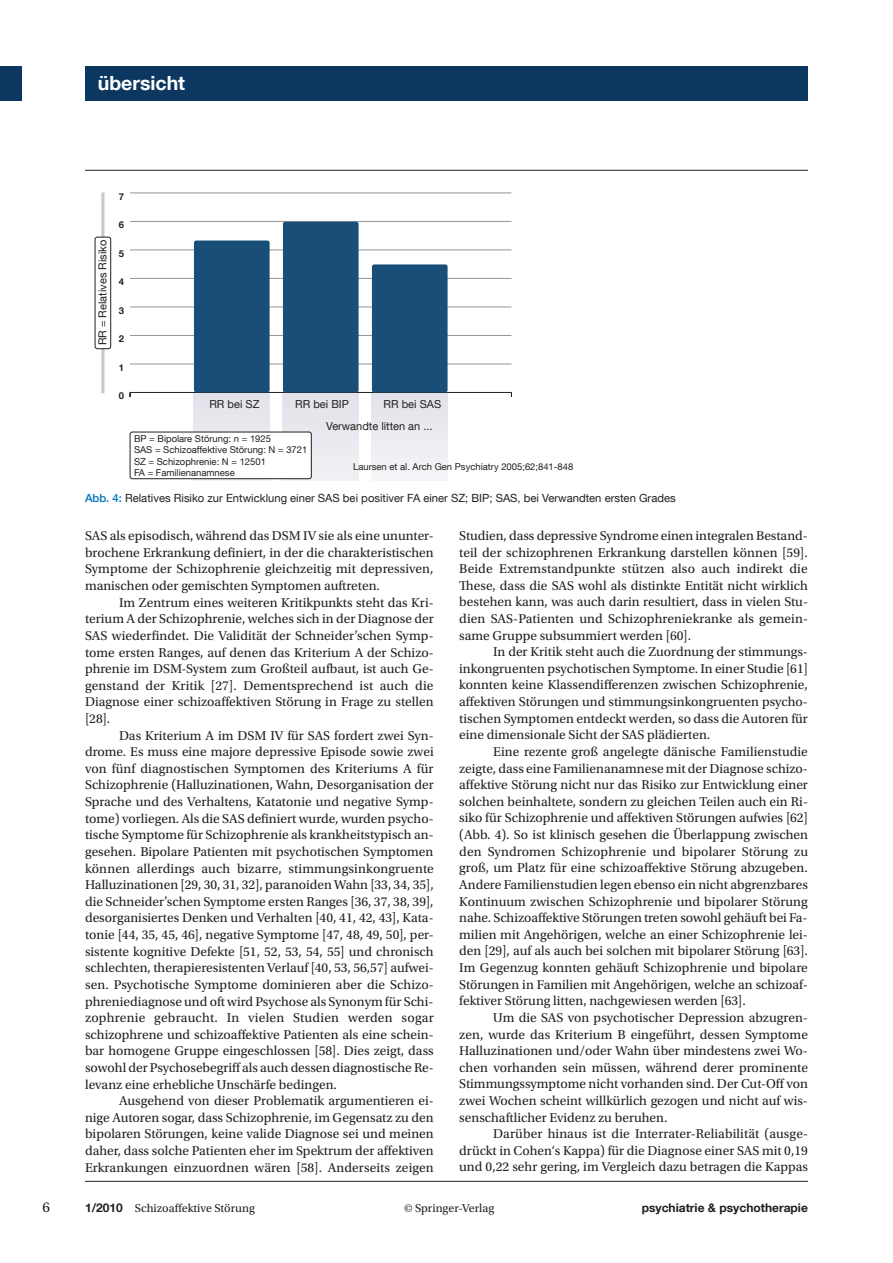
<style>
.page{position:relative;width:893px;height:1263px;background:#fff}
.page>*{position:absolute;margin:0;border:0;box-sizing:border-box;transform-origin:0 0}
.t1{font:700 19.5px "Helvetica Neue LT Com";color:#fff}
.t2{font:15px "Utopia Std";color:#231f20}
.t3{font:13.5px/16.6px "Utopia Std";color:#231f20;text-align:justify}
.t4{font:12px "Utopia Std";color:#231f20}
.t5{font:700 12px "Helvetica Neue LT Com";color:#231f20}
.t6{font:11.25px "Helvetica Neue LT Com";color:#231f20}
.t7{font:10.95px/22.4px "Helvetica Neue LT Com";color:#231f20}
.t8{font:9.45px/11.4px "Helvetica Neue LT Com";color:#231f20}
.t9{font:700 9.45px "Helvetica Neue LT Com";color:#231f20}
.s1{font-weight:500;color:#0072bc}
.s2{font-family:"Helvetica Neue LT Com";font-weight:700}
</style>
<div class="page">
<div style="left:0;top:66px;width:21px;height:34px;background:#0c3761"></div>
<div style="left:85px;top:66px;width:723px;height:34px;background:#0c3761"></div>
<hr style="left:85px;top:170px;width:723px;height:1px;background:#231f20">
<hr style="left:85px;top:1181px;width:723px;height:1px;background:#231f20">
<hr style="left:130px;top:392px;width:381px;height:1px;background:#231f20">
<hr style="left:130px;top:364px;width:381px;height:1px;background:#939598">
<hr style="left:130px;top:335px;width:381px;height:1px;background:#939598">
<hr style="left:130px;top:307px;width:381px;height:1px;background:#939598">
<hr style="left:130px;top:278px;width:381px;height:1px;background:#939598">
<hr style="left:130px;top:250px;width:381px;height:1px;background:#939598">
<hr style="left:130px;top:221px;width:381px;height:1px;background:#939598">
<hr style="left:130px;top:193px;width:381px;height:1px;background:#939598">
<div style="left:372px;top:264px;width:76px;height:128px;background:#184e78;border-radius:2px"></div>
<div style="left:283px;top:222px;width:76px;height:170px;background:#184e78;border-radius:2px"></div>
<div style="left:194px;top:240px;width:76px;height:152px;background:#184e78;border-radius:2px"></div>
<div style="left:372px;top:393px;width:76px;height:87px;background:#ececf0"></div>
<div style="left:283px;top:393px;width:76px;height:87px;background:#e7e8ee"></div>
<div style="left:194px;top:393px;width:76px;height:87px;background:#e5e6ec"></div>
<div style="left:130px;top:432px;width:181px;height:47px;background:#fff;border-radius:2px"></div>
<div style="left:130px;top:432px;width:181px;height:47px;border:1px solid #231f20;border-radius:2px"></div>
<hr style="left:101px;top:192px;width:3px;height:201px;background:#c7c8ca">
<div style="left:95px;top:237px;width:16px;height:112px;background:#fff;border-radius:2px"></div>
<div style="left:95px;top:237px;width:16px;height:112px;border:1px solid #231f20;border-radius:2px"></div>
<h1 class="t1" style="left:98px;top:71px;width:89px">übersicht</h1>
<p class="t9" style="left:119px;top:190px;width:7px">7</p>
<p class="t7" style="left:91px;top:345px;width:107px;rotate:-90deg">RR = Relatives Risiko</p>
<p class="t9" style="left:119px;top:219px;width:7px">6</p>
<p class="t9" style="left:119px;top:247px;width:7px">5</p>
<p class="t9" style="left:119px;top:276px;width:7px">4</p>
<p class="t9" style="left:119px;top:304px;width:7px">3</p>
<p class="t9" style="left:119px;top:333px;width:7px">2</p>
<p class="t9" style="left:119px;top:361px;width:7px">1</p>
<p class="t9" style="left:119px;top:390px;width:7px">0</p>
<p class="t7" style="left:209px;top:393px;width:52px">RR bei SZ</p>
<p class="t7" style="left:295px;top:393px;width:55px">RR bei BIP</p>
<p class="t7" style="left:326px;top:393px;width:116px;text-indent:57px">RR bei SAS<br>Verwandte litten an ...</p>
<p class="t8" style="left:353px;top:461px;width:222px">Laursen et al. Arch Gen Psychiatry 2005;62;841-848</p>
<p class="t8" style="left:134px;top:433px;width:175px">BP = Bipolare Störung: n = 1925<br>SAS = Schizoaffektive Störung: N = 3721<br>SZ = Schizophrenie: N = 12501<br>FA = Familienanamnese</p>
<p class="t6" style="left:85px;top:491px;width:592px"><span class="s1">Abb. 4:</span> Relatives Risiko zur Entwicklung einer SAS bei positiver FA einer SZ; BIP; SAS, bei Verwandten ersten Grades</p>
<p class="t3" style="left:85px;top:528px;width:350px">SAS als episodisch, während das DSM IV sie als eine ununter&shy;brochene Erkrankung definiert, in der die charakteristischen Symptome der Schizophrenie gleichzeitig mit depressiven, manischen oder gemischten Symptomen auftreten.</p>
<p class="t3" style="left:85px;top:594px;width:350px;text-indent:34px">Im Zentrum eines weiteren Kritikpunkts steht das Kri&shy;terium A der Schizophrenie, welches sich in der Diagnose der SAS wiederfindet. Die Validität der Schneider’schen Symp&shy;tome ersten Ranges, auf denen das Kriterium A der Schizo&shy;phrenie im DSM-System zum Großteil aufbaut, ist auch Ge&shy;genstand der Kritik [27]. Dementsprechend ist auch die Diagnose einer schizoaffektiven Störung in Frage zu stellen [28].</p>
<p class="t3" style="left:85px;top:727px;width:350px;text-indent:34px">Das Kriterium A im DSM IV für SAS fordert zwei Syn&shy;drome. Es muss eine majore depressive Episode sowie zwei von fünf diagnostischen Symptomen des Kriteriums A für Schizophrenie (Halluzinationen, Wahn, Desorganisation der Sprache und des Verhaltens, Katatonie und negative Symp&shy;tome) vorliegen. Als die SAS definiert wurde, wurden psycho&shy;tische Symptome für Schizophrenie als krankheitstypisch an&shy;gesehen. Bipolare Patienten mit psychotischen Symptomen können allerdings auch bizarre, stimmungsinkongruente Halluzinationen [29, 30, 31, 32], paranoiden Wahn [33, 34, 35], die Schneider’schen Symptome ersten Ranges [36, 37, 38, 39], desorganisiertes Denken und Verhalten [40, 41, 42, 43], Kata&shy;tonie [44, 35, 45, 46], negative Symptome [47, 48, 49, 50], per&shy;sistente kognitive Defekte [51, 52, 53, 54, 55] und chronisch schlechten, therapieresistenten Verlauf [40, 53, 56,57] aufwei&shy;sen. Psychotische Symptome dominieren aber die Schizo&shy;phreniediagnose und oft wird Psychose als Synonym für Schi&shy;zophrenie gebraucht. In vielen Studien werden sogar schizophrene und schizoaffektive Patienten als eine schein&shy;bar homogene Gruppe eingeschlossen [58]. Dies zeigt, dass sowohl der Psychosebegriff als auch dessen diagnostische Re&shy;levanz eine erhebliche Unschärfe bedingen.</p>
<p class="t3" style="left:85px;top:1093px;width:350px;text-indent:34px">Ausgehend von dieser Problematik argumentieren ei&shy;nige Autoren sogar, dass Schizophrenie, im Gegensatz zu den bipolaren Störungen, keine valide Diagnose sei und meinen daher, dass solche Patienten eher im Spektrum der affektiven Erkrankungen einzuordnen wären [58]. Anderseits zeigen</p>
<p class="t3" style="left:459px;top:527px;width:350px">Studien, dass depressive Syndrome einen integralen Bestand&shy;teil der schizophrenen Erkrankung darstellen können [59].<br>Beide Extremstandpunkte stützen also auch indirekt die These, dass die SAS wohl als distinkte Entität nicht wirklich bestehen kann, was auch darin resultiert, dass in vielen Stu&shy;dien SAS-Patienten und Schizophreniekranke als gemein&shy;same Gruppe subsummiert werden [60].</p>
<p class="t3" style="left:459px;top:644px;width:350px;text-indent:34px">In der Kritik steht auch die Zuordnung der stimmungs&shy;inkongruenten psychotischen Symptome. In einer Studie [61] konnten keine Klassendifferenzen zwischen Schizophrenie, affektiven Störungen und stimmungsinkongruenten psycho&shy;tischen Symptomen entdeckt werden, so dass die Autoren für eine dimensionale Sicht der SAS plädierten.</p>
<p class="t3" style="left:459px;top:743px;width:350px;text-indent:34px">Eine rezente groß angelegte dänische Familienstudie zeigte, dass eine Familienanamnese mit der Diagnose schizo&shy;affektive Störung nicht nur das Risiko zur Entwicklung einer solchen beinhaltete, sondern zu gleichen Teilen auch ein Ri&shy;siko für Schizophrenie und affektiven Störungen aufwies [62] (Abb. 4). So ist klinisch gesehen die Überlappung zwischen den Syndromen Schizophrenie und bipolarer Störung zu groß, um Platz für eine schizoaffektive Störung abzugeben.<br>Andere Familienstudien legen ebenso ein nicht abgrenzbares Kontinuum zwischen Schizophrenie und bipolarer Störung nahe. Schizoaffektive Störungen treten sowohl gehäuft bei Fa&shy;milien mit Angehörigen, welche an einer Schizophrenie lei&shy;den [29], auf als auch bei solchen mit bipolarer Störung [63].<br>Im Gegenzug konnten gehäuft Schizophrenie und bipolare Störungen in Familien mit Angehörigen, welche an schizoaf&shy;fektiver Störung litten, nachgewiesen werden [63].</p>
<p class="t3" style="left:459px;top:1009px;width:350px;text-indent:34px">Um die SAS von psychotischer Depression abzugren&shy;zen, wurde das Kriterium B eingeführt, dessen Symptome Halluzinationen und/oder Wahn über mindestens zwei Wo&shy;chen vorhanden sein müssen, während derer prominente Stimmungssymptome nicht vorhanden sind. Der Cut-Off von zwei Wochen scheint willkürlich gezogen und nicht auf wis&shy;senschaftlicher Evidenz zu beruhen.</p>
<p class="t3" style="left:459px;top:1126px;width:350px;text-indent:34px">Darüber hinaus ist die Interrater-Reliabilität (ausge&shy;drückt in Cohen‘s Kappa) für die Diagnose einer SAS mit 0,19 und 0,22 sehr gering, im Vergleich dazu betragen die Kappas</p>
<p class="t2" style="left:43px;top:1199px;width:9px">6</p>
<p class="t4" style="left:85px;top:1201px;width:171px"><span class="s2">1/2010</span> Schizoaffektive Störung</p>
<p class="t4" style="left:404px;top:1202px;width:92px">© Springer-Verlag</p>
<p class="t5" style="left:642px;top:1200px;width:168px">psychiatrie &amp; psychotherapie</p>
</div>
